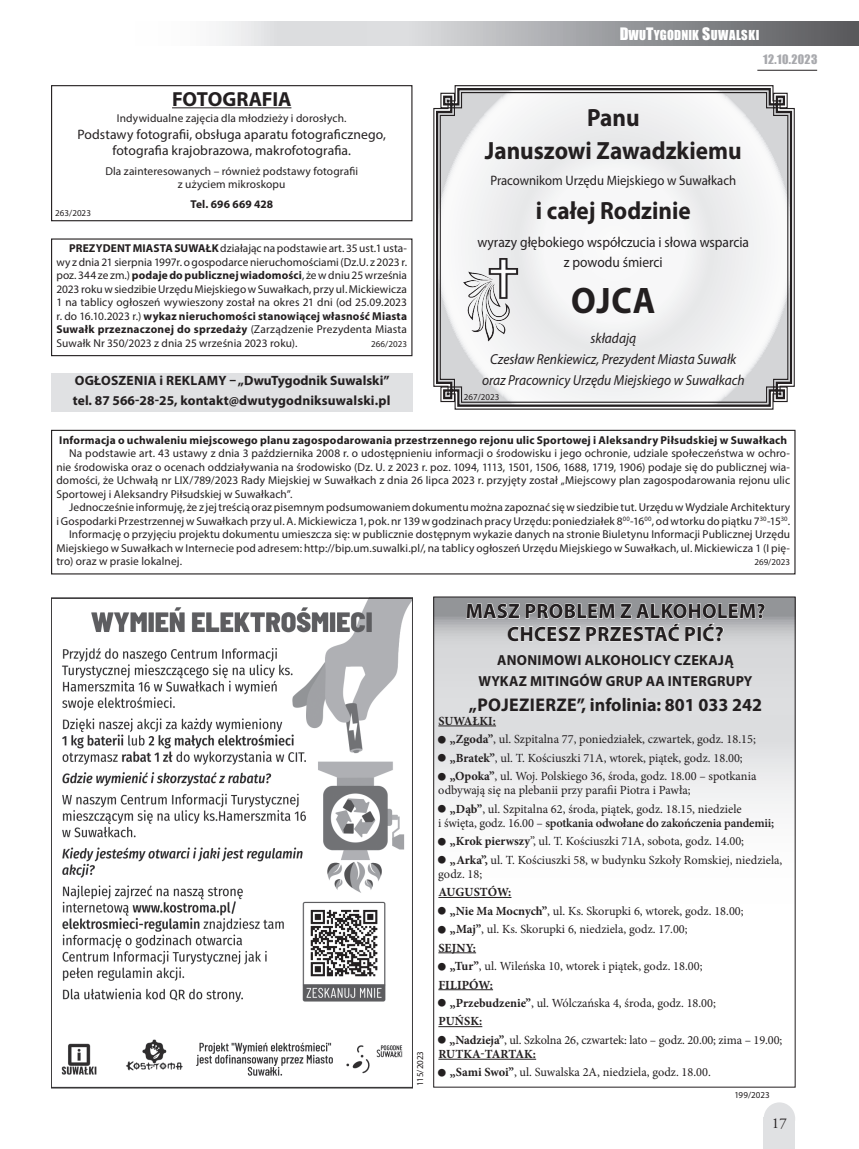
<style>
.page{position:relative;width:859px;height:1149px;background:#fff}
.page>*{position:absolute;margin:0;border:0;box-sizing:border-box;transform-origin:0 0}
.t1{font:700 37.05px "Myriad Pro";color:#231f20;scale:.93 1}
.t2{font:700 24.9px/33.8px "Myriad Pro";color:#231f20;text-align:center;scale:.93 1}
.t3{font:700 20.7px "Myriad Pro";color:#231f20}
.t4{font:700 20.4px "Myriad Pro";color:#231f20}
.t5{font:700 18.45px "Myriad Pro";color:#231f20}
.t6{font:15px "Adobe Garamond Pro";color:#231f20}
.t7{font:italic 14.55px/21px "Myriad Pro";color:#231f20;text-align:center;scale:.93 1}
.t8{font:700 14.55px "Myriad Pro";letter-spacing:.02em;color:#231f20}
.t9{font:14.55px/21px "Myriad Pro";color:#231f20;text-align:center;scale:.93 1}
.t10{font:13.65px/16.5px "Myriad Pro";color:#231f20;text-align:center}
.t11{font:13.65px "Myriad Pro";color:#231f20;scale:.93 1}
.t12{font:700 13.5px/19.5px "Myriad Pro";letter-spacing:.02em;color:#231f20}
.t13{font:12.6px "Impact";letter-spacing:.015em;color:#fff}
.t14{font:12.45px/14.1px "Minion Pro";color:#231f20}
.t15{font:700 12.45px "Minion Pro";letter-spacing:.01em;color:#231f20}
.t16{font:12px "Impact";letter-spacing:.03em;color:#a8a9ad}
.t17{font:11.4px/13.5px "Myriad Pro";letter-spacing:.01em;color:#231f20;text-align:justify}
.t18{font:700 11.4px "Myriad Pro";letter-spacing:.015em;color:#231f20}
.t19{font:9.15px "Myriad Pro";letter-spacing:.005em;color:#231f20}
.t20{font:9px "Myriad Pro";color:#231f20}
.s1{font-size:15.75px}
.s2{font-weight:700}
.s3{font-weight:600}
</style>
<div class="page">
<svg style="left:219px;top:21px;width:640px;height:25px;background:#acadb0"></svg>
<hr style="left:757px;top:70px;width:60px;height:1px;background:#231f20">
<div style="left:764px;top:1101px;width:31px;height:33px;background:#e0e1e3;border-radius:50%"></div>
<div style="left:764px;top:1117px;width:31px;height:31px;background:#e0e1e3"></div>
<div style="left:434px;top:597px;width:361px;height:392px;background:linear-gradient(to bottom,#bfc1c3,#fff)"></div>
<hr style="left:438px;top:725px;width:58px;height:1px;background:#231f20">
<hr style="left:438px;top:896px;width:73px;height:1px;background:#231f20">
<hr style="left:438px;top:952px;width:38px;height:1px;background:#231f20">
<hr style="left:438px;top:989px;width:55px;height:1px;background:#231f20">
<hr style="left:438px;top:1025px;width:44px;height:1px;background:#231f20">
<hr style="left:438px;top:1058px;width:98px;height:1px;background:#231f20">
<svg style="left:466px;top:574px;width:299px;height:67px"></svg>
<img style="left:51px;top:597px;width:362px;height:490px">
<div style="left:51px;top:238px;width:361px;height:118px;border:1px solid #231f20"></div>
<hr style="left:172px;top:107px;width:119px;height:1px;background:#231f20">
<div style="left:51px;top:85px;width:361px;height:136px;border:1px solid #231f20"></div>
<div style="left:51px;top:429px;width:744px;height:145px;border:1px solid #231f20"></div>
<svg style="left:433px;top:85px;width:362px;height:325px;background:#929090"></svg>
<svg style="left:435px;top:87px;width:358px;height:321px"></svg>
<svg style="left:439px;top:91px;width:350px;height:312px"></svg>
<img style="left:461px;top:257px;width:58px;height:86px">
<div style="left:51px;top:373px;width:361px;height:38px;background:#e0e1e3"></div>
<p class="t13" style="left:620px;top:26px;width:141px"><span class="s1">D</span>WU<span class="s1">T</span>YGODNIK <span class="s1">S</span>UWALSKI</p>
<h3 class="t4" style="left:172px;top:86px;width:25px">FOTOGRA</h3>
<h3 class="t4" style="left:262px;top:86px;width:21px">FIA</h3>
<p class="t17" style="left:117px;top:111px;width:231px">Indywidualne zajęcia dla młodzieży i dorosłych.</p>
<p class="t10" style="left:77px;top:126px;width:310px">Podstawy fotografii, obsługa aparatu fotograficznego, fotografia krajobrazowa, makrofotografia.</p>
<p class="t17" style="left:105px;top:164px;width:254px;text-align:center">Dla zainteresowanych – również podstawy fotografii z użyciem mikroskopu</p>
<p class="t18" style="left:190px;top:196px;width:84px">Tel. 696 669 428</p>
<p class="t20" style="left:55px;top:207px;width:37px">263/2023</p>
<p class="t17" style="left:56px;top:241px;width:352px;text-indent:155px"><span class="s2">K</span> działając na podstawie art. 35 ust.1 usta&shy;wy z dnia 21 sierpnia 1997r. o gospodarce nieruchomościami (Dz.U. z 2023 r. poz. 344 ze zm.) <span class="s2">podaje do publicznej wiadomości</span>, że w dniu 25 września 2023 roku w siedzibie Urzędu Miejskiego w Suwałkach, przy ul. Mickiewicza 1 na tablicy ogłoszeń wywieszony został na okres 21 dni (od 25.09.2023 r. do 16.10.2023 r.) <span class="s2">wykaz nieruchomości stanowiącej własność Miasta Suwałk przeznaczonej do sprzedaży</span> (Zarządzenie Prezydenta Miasta Suwałk Nr 350/2023 z dnia 25 września 2023 roku).</p>
<p class="t18" style="left:69px;top:241px;width:8px">PREZYDENT</p>
<p class="t18" style="left:133px;top:241px;width:17px">MIASTA</p>
<p class="t18" style="left:174px;top:241px;width:9px">SUWAŁ</p>
<p class="t20" style="left:371px;top:338px;width:38px">266/2023</p>
<p class="t12" style="left:73px;top:370px;width:319px">Ogłoszenia i Reklamy – „DwuTygodnik Suwalski” tel. 87 566-28-25, kontakt@dwutygodniksuwalski.pl</p>
<p class="t16" style="left:763px;top:50px;width:56px">12.10.2023</p>
<h2 class="t2" style="left:485px;top:99px;width:277px">Panu<br>Januszowi Zawadzkiemu</h2>
<p class="t11" style="left:490px;top:172px;width:266px">Pracownikom Urzędu Miejskiego w Suwałkach</p>
<h2 class="t2" style="left:536px;top:193px;width:168px">i całej Rodzinie</h2>
<p class="t9" style="left:477px;top:231px;width:293px">wyrazy głębokiego współczucia i słowa wsparcia z powodu śmierci</p>
<h1 class="t1" style="left:571px;top:276px;width:24px">OJCA</h1>
<p class="t7" style="left:482px;top:327px;width:284px">składają<br>Czesław Renkiewicz, Prezydent Miasta Suwałk oraz Pracownicy Urzędu Miejskiego w Suwałkach</p>
<p class="t20" style="left:464px;top:391px;width:37px">267/2023</p>
<p class="t18" style="left:59px;top:432px;width:729px">Informacja o uchwaleniu miejscowego planu zagospodarowania przestrzennego rejonu ulic Sportowej i Aleksandry Piłsudskiej w Suwałkach</p>
<p class="t17" style="left:56px;top:446px;width:735px;text-indent:13px">Na podstawie art. 43 ustawy z dnia 3 października 2008 r. o udostępnieniu informacji o środowisku i jego ochronie, udziale społeczeństwa w ochro&shy;nie środowiska oraz o ocenach oddziaływania na środowisko (Dz. U. z 2023 r. poz. 1094, 1113, 1501, 1506, 1688, 1719, 1906) podaje się do publicznej wia&shy;domości, że Uchwałą nr LIX/789/2023 Rady Miejskiej w Suwałkach z dnia 26 lipca 2023 r. przyjęty został „Miejscowy plan zagospodarowania rejonu ulic Sportowej i Aleksandry Piłsudskiej w Suwałkach”.</p>
<p class="t17" style="left:69px;top:500px;width:722px">Jednocześnie informuję, że z jej treścią oraz pisemnym podsumowaniem dokumentu można zapoznać się w siedzibie tut. Urzędu w Wydziale Architektury</p>
<p class="t17" style="left:56px;top:514px;width:735px">i Gospodarki Przestrzennej w Suwałkach przy ul. A. Mickiewicza 1, pok. nr 139 w godzinach pracy Urzędu: poniedziałek 8<sup>00</sup>-16<sup>00</sup>, od wtorku do piątku 7<sup>30</sup>-15<sup>30</sup>.</p>
<p class="t17" style="left:69px;top:527px;width:722px">Informację o przyjęciu projektu dokumentu umieszcza się: w publicznie dostępnym wykazie danych na stronie Biuletynu Informacji Publicznej Urzędu</p>
<p class="t17" style="left:56px;top:541px;width:735px">Miejskiego w Suwałkach w Internecie pod adresem: http://bip.um.suwalki.pl/, na tablicy ogłoszeń Urzędu Miejskiego w Suwałkach, ul. Mickiewicza 1 (I pię-</p>
<p class="t17" style="left:56px;top:554px;width:127px">tro) oraz w prasie lokalnej.</p>
<p class="t20" style="left:754px;top:556px;width:37px">269/2023</p>
<p class="t20" style="left:415px;top:1086px;width:37px;rotate:-90deg">115/2023</p>
<h3 class="t3" style="left:466px;top:597px;width:31px">MASZ</h3>
<h3 class="t3" style="left:524px;top:597px;width:13px">PROBLE</h3>
<h3 class="t3" style="left:598px;top:597px;width:89px">M ZALKOHOLE</h3>
<h3 class="t3" style="left:739px;top:597px;width:28px">M?</h3>
<h3 class="t3" style="left:507px;top:620px;width:14px">CHCESZ</h3>
<h3 class="t3" style="left:585px;top:620px;width:13px">PRZESTA</h3>
<h3 class="t3" style="left:668px;top:620px;width:58px">Ć PIĆ?</h3>
<p class="t8" style="left:497px;top:650px;width:10px">ANONI</p>
<p class="t8" style="left:542px;top:650px;width:22px">MOWI</p>
<p class="t8" style="left:585px;top:650px;width:36px">AL KOHOLICY</p>
<p class="t8" style="left:674px;top:650px;width:44px">CZE KAJĄ</p>
<p class="t8" style="left:478px;top:671px;width:74px">WYKAZ MITINGÓW</p>
<p class="t8" style="left:606px;top:671px;width:10px">GRUP</p>
<p class="t8" style="left:646px;top:671px;width:32px">AA INTERGRUPY</p>
<h3 class="t5" style="left:469px;top:692px;width:20px">„POJEZIERZE</h3>
<h3 class="t5" style="left:577px;top:692px;width:187px">”, infolinia: 801 033 242</h3>
<p class="t15" style="left:438px;top:711px;width:59px">Suwałki:</p>
<p class="t14" style="left:438px;top:732px;width:319px">■ <span class="s2">„Zgoda”</span>, ul. Szpitalna 77, poniedziałek, czwartek, godz. 18.15;</p>
<p class="t14" style="left:438px;top:750px;width:306px">■ <span class="s2">„Bratek”</span>, ul. T. Kościuszki 71A, wtorek, piątek, godz. 18.00;</p>
<p class="t14" style="left:438px;top:768px;width:320px">■ <span class="s2">„Opoka”</span>, ul. Woj. Polskiego 36, środa, godz. 18.00 – spotkania odbywają się na plebanii przy parafii Piotra i Pawła;</p>
<p class="t14" style="left:438px;top:801px;width:337px">■ <span class="s2">„Dąb”</span>, ul. Szpitalna 62, środa, piątek, godz. 18.15, niedziele<br>i święta, godz. 16.00 – <span class="s3">spotkania odwołane do zakończenia pandemii;</span></p>
<p class="t14" style="left:438px;top:834px;width:307px">■ <span class="s2">„Krok pierwszy</span>”, ul. T. Kościuszki 71A, sobota, godz. 14.00;</p>
<p class="t14" style="left:438px;top:852px;width:346px">■ <span class="s2">„Arka”,</span> ul. T. Kościuszki 58, w budynku Szkoły Romskiej, niedziela, godz. 18;</p>
<p class="t15" style="left:438px;top:883px;width:75px">Augustów:</p>
<p class="t14" style="left:438px;top:903px;width:307px">■ <span class="s2">„Nie Ma Mocnych”</span>, ul. Ks. Skorupki 6, wtorek, godz. 18.00;</p>
<p class="t14" style="left:438px;top:919px;width:251px;line-height:18.5px">■ <span class="s2">„Maj”</span>, ul. Ks. Skorupki 6, niedziela, godz. 17.00;<br><span class="s2">Sejny:</span></p>
<p class="t14" style="left:438px;top:956px;width:266px;line-height:18.5px">■ <span class="s2">„Tur”</span>, ul. Wileńska 10, wtorek i piątek, godz. 18.00;<br><span class="s2">Filipów:</span></p>
<p class="t14" style="left:438px;top:993px;width:279px;line-height:18.5px">■ <span class="s2">„Przebudzenie”</span>, ul. Wólczańska 4, środa, godz. 18.00;<br><span class="s2">Puńsk:</span></p>
<p class="t14" style="left:438px;top:1032px;width:345px">■ <span class="s2">„Nadzieja”</span>, ul. Szkolna 26, czwartek: lato – godz. 20.00; zima – 19.00;<br><span class="s2">Rutka-tartak:</span></p>
<p class="t14" style="left:438px;top:1065px;width:274px">■ <span class="s2">„Sami Swoi”</span>, ul. Suwalska 2A, niedziela, godz. 18.00.</p>
<p class="t19" style="left:734px;top:1089px;width:37px">199/2023</p>
<h3 class="t6" style="left:772px;top:1113px;width:16px">17</h3>
</div>
